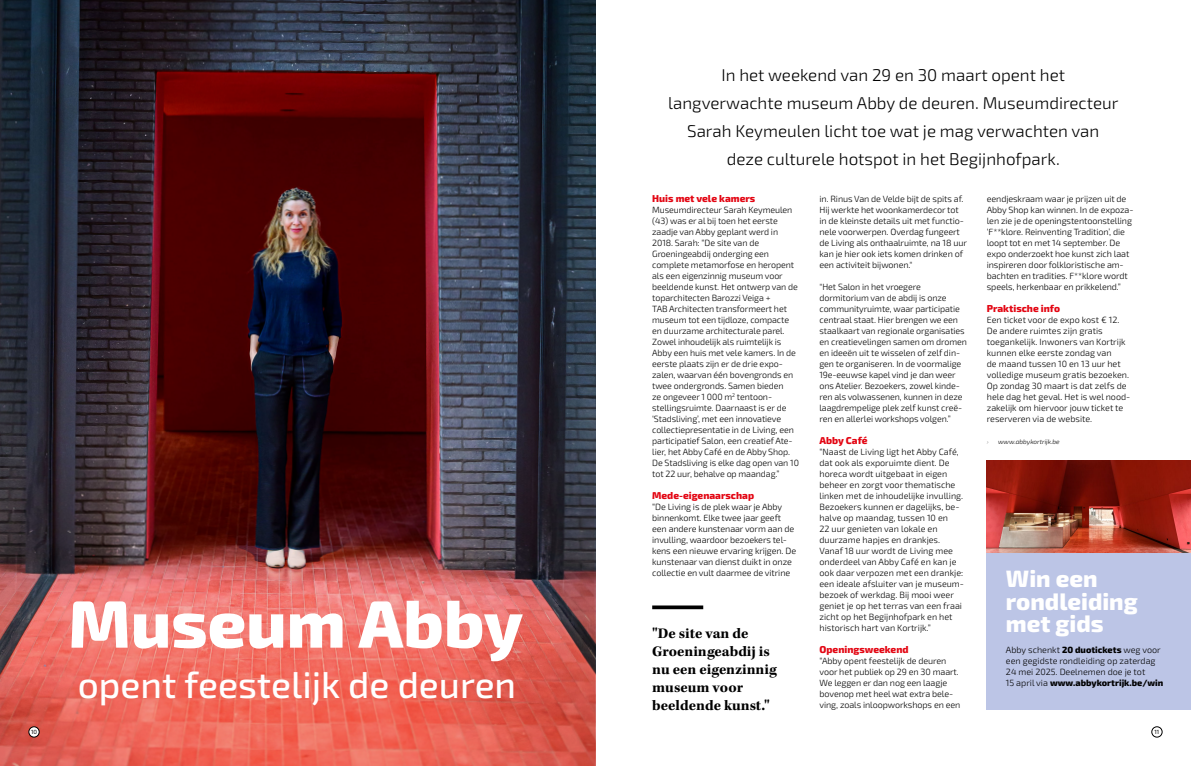
<style>
.page{position:relative;width:1191px;height:766px;background:#fff}
.page>*{position:absolute;margin:0;border:0;box-sizing:border-box;transform-origin:0 0}
.t1{font:800 67px "Exo 2";color:#fff}
.t2{font:500 37px "Exo 2";color:#fff}
.t3{font:800 23.7px/22.2px "Exo 2";color:#fff}
.t4{font:300 17px/28px "Exo 2";color:#000;text-align:center}
.t5{font:700 15px/18px "Kepler Std";color:#000}
.t6{font:800 10px "Exo 2";color:#e30613}
.t7{font:300 9px/11px "Exo 2";letter-spacing:-.01em;color:#000}
.t8{font:italic 300 6.5px "Exo 2";color:#000}
.t9{font:italic 100 6.5px "Exo 2";color:#000}
.t10{font:6px "Exo 2";color:#000}
.s1{font-weight:800}
</style>
<div class="page">
<img style="left:0;top:0;width:595px;height:431px">
<img style="left:0;top:431px;width:595px;height:334px">
<div style="left:986px;top:460px;width:205px;height:249px;background:#bcc5e6"></div>
<img style="left:986px;top:460px;width:205px;height:93px">
<svg style="left:652px;top:605px;width:51px;height:4px"></svg>
<div style="left:29px;top:726px;width:10px;height:11px;background:#fff;border-radius:50%"></div>
<div style="left:28px;top:726px;width:12px;height:11px;border:1px solid #000;border-radius:50%"></div>
<div style="left:1151px;top:726px;width:11px;height:11px;border:1px solid #000;border-radius:50%"></div>
<h1 class="t1" style="left:68px;top:571px;width:456px">Museum Abby</h1>
<h2 class="t2" style="left:78px;top:659px;width:440px">opent feestelijk de deuren</h2>
<h3 class="t4" style="left:668px;top:60px;width:452px">In het weekend van 29 en 30 maart opent het langverwachte museum Abby de deuren. Museumdirecteur Sarah Keymeulen licht toe wat je mag verwachten van deze culturele hotspot in het Begijnhofpark.</h3>
<p class="t6" style="left:652px;top:190px;width:105px">Huis met vele kamers</p>
<p class="t7" style="left:652px;top:204px;width:148px">Museumdirecteur Sarah Keymeulen (43) was er al bij toen het eerste zaadje van Abby geplant werd in 2018. Sarah: “De site van de Groeningeabdij onderging een complete metamorfose en heropent als een eigenzinnig museum voor beeldende kunst. Het ontwerp van de toparchitecten Barozzi Veiga +<br>TAB Architecten transformeert het museum tot een tijdloze, compacte en duurzame architecturale parel.<br>Zowel inhoudelijk als ruimtelijk is Abby een huis met vele kamers. In de eerste plaats zijn er de drie expo&shy;zalen, waarvan één bovengronds en twee ondergronds. Samen bieden<br>ze ongeveer 1 000 m<sup>2</sup> tentoon&shy;stellingsruimte. Daarnaast is er de ‘Stadsliving’, met een innovatieve collectiepresentatie in de Living, een participatief Salon, een creatief Ate&shy;lier, het Abby Café en de Abby Shop.<br>De Stadsliving is elke dag open van 10 tot 22 uur, behalve op maandag.”</p>
<p class="t6" style="left:652px;top:487px;width:103px">Mede-eigenaarschap</p>
<p class="t7" style="left:652px;top:501px;width:145px">“De Living is de plek waar je Abby binnenkomt. Elke twee jaar geeft een andere kunstenaar vorm aan de invulling, waardoor bezoekers tel&shy;kens een nieuwe ervaring krijgen. De kunstenaar van dienst duikt in onze collectie en vult daarmee de vitrine</p>
<h3 class="t5" style="left:652px;top:624px;width:126px">"De site van de<br>Groeningeabdij is nu een eigenzinnig museum voor beeldende kunst."</h3>
<p class="t7" style="left:819px;top:193px;width:149px">in. Rinus Van de Velde bijt de spits af.<br>Hij werkte het woonkamerdecor tot in de kleinste details uit met functio&shy;nele voorwerpen. Overdag fungeert de Living als onthaalruimte, na 18 uur kan je hier ook iets komen drinken of een activiteit bijwonen."</p>
<p class="t7" style="left:819px;top:281px;width:149px">"Het Salon in het vroegere dormitorium van de abdij is onze communityruimte, waar participatie centraal staat. Hier brengen we een staalkaart van regionale organisaties en creatievelingen samen om dromen en ideeën uit te wisselen of zelf din&shy;gen te organiseren. In de voormalige 19e-eeuwse kapel vind je dan weer ons Atelier. Bezoekers, zowel kinde&shy;ren als volwassenen, kunnen in deze laagdrempelige plek zelf kunst creë&shy;ren en allerlei workshops volgen.”</p>
<p class="t6" style="left:819px;top:432px;width:50px">Abby Café</p>
<p class="t7" style="left:819px;top:446px;width:146px">“Naast de Living ligt het Abby Café, dat ook als exporuimte dient. De horeca wordt uitgebaat in eigen beheer en zorgt voor thematische linken met de inhoudelijke invulling.<br>Bezoekers kunnen er dagelijks, be&shy;halve op maandag, tussen 10 en<br>22 uur genieten van lokale en duurzame hapjes en drankjes.<br>Vanaf 18 uur wordt de Living mee onderdeel van Abby Café en kan je ook daar verpozen met een drankje: een ideale afsluiter van je museum&shy;bezoek of werkdag. Bij mooi weer geniet je op het terras van een fraai zicht op het Begijnhofpark en het historisch hart van Kortrijk.”</p>
<p class="t6" style="left:819px;top:641px;width:90px">Openingsweekend</p>
<p class="t7" style="left:819px;top:655px;width:142px">“Abby opent feestelijk de deuren voor het publiek op 29 en 30 maart.<br>We leggen er dan nog een laagje bovenop met heel wat extra bele&shy;ving, zoals inloopworkshops en een</p>
<p class="t7" style="left:986px;top:193px;width:148px">eendjeskraam waar je prijzen uit de Abby Shop kan winnen. In de expoza&shy;len zie je de openingstentoonstelling ‘F**klore. Reinventing Tradition’, die loopt tot en met 14 september. De expo onderzoekt hoe kunst zich laat inspireren door folkloristische am&shy;bachten en tradities. F**klore wordt speels, herkenbaar en prikkelend.”</p>
<p class="t6" style="left:986px;top:300px;width:75px">Praktische info</p>
<p class="t7" style="left:986px;top:314px;width:145px">Een ticket voor de expo kost € 12.<br>De andere ruimtes zijn gratis toegankelijk. Inwoners van Kortrijk kunnen elke eerste zondag van<br>de maand tussen 10 en 13 uur het volledige museum gratis bezoeken.<br>Op zondag 30 maart is dat zelfs de hele dag het geval. Het is wel nood&shy;zakelijk om hiervoor jouw ticket te reserveren via de website.</p>
<p class="t9" style="left:986px;top:437px;width:3px">›</p>
<p class="t8" style="left:998px;top:437px;width:63px">www.abbykortrijk.be</p>
<h3 class="t3" style="left:1006px;top:566px;width:133px">Win een rondleiding met gids</h3>
<p class="t7" style="left:1006px;top:644px;width:159px">Abby schenkt <span class="s1">20 duotickets</span> weg voor een gegidste rondleiding op zaterdag 24 mei 2025. Deelnemen doe je tot<br>15 april via <span class="s1">www.abbykortrijk.be/win</span></p>
<p class="t10" style="left:31px;top:727px;width:8px">10</p>
<p class="t10" style="left:1154px;top:727px;width:6px">11</p>
</div>
